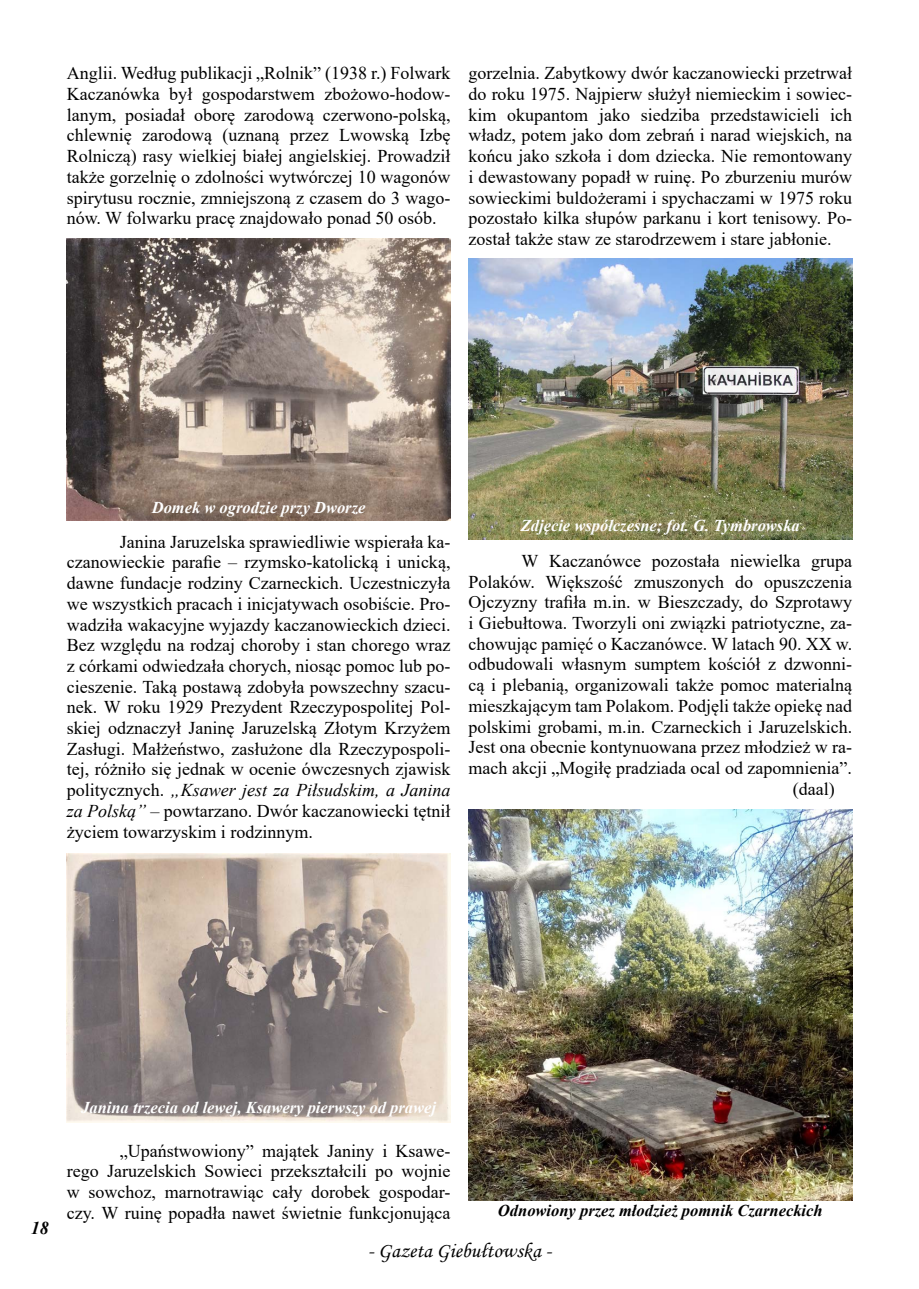
<style>
.page{position:relative;width:919px;height:1289px;background:#fff}
.page>*{position:absolute;margin:0;border:0;box-sizing:border-box;transform-origin:0 0}
.t1{font:21px "Monotype Corsiva";color:#000}
.t2{font:18px/20.7px "Times New Roman";color:#000;text-align:justify}
.t3{font:italic 700 18px "Times New Roman";color:#000}
.t4{font:italic 700 16.5px "Times New Roman";color:#fff}
.t5{font:italic 700 16.5px "Times New Roman";color:#000}
.s1{font-style:italic}
</style>
<div class="page">
<img style="left:468px;top:809px;width:384px;height:391px">
<img style="left:468px;top:258px;width:384px;height:281px">
<img style="left:67px;top:238px;width:383px;height:282px">
<img style="left:67px;top:853px;width:383px;height:269px">
<p class="t2" style="left:67px;top:62px;width:385px">Anglii. Według publikacji „Rolnik” (1938 r.) Folwark Kaczanówka był gospodarstwem zbożowo-hodow&shy;lanym, posiadał oborę zarodową czerwono-polską, chlewnię zarodową (uznaną przez Lwowską Izbę Rolniczą) rasy wielkiej białej angielskiej. Prowadził także gorzelnię o zdolności wytwórczej 10 wagonów spirytusu rocznie, zmniejszoną z czasem do 3 wago&shy;nów. W folwarku pracę znajdowało ponad 50 osób.</p>
<p class="t2" style="left:468px;top:62px;width:385px">gorzelnia. Zabytkowy dwór kaczanowiecki przetrwał do roku 1975. Najpierw służył niemieckim i sowiec&shy;kim okupantom jako siedziba przedstawicieli ich władz, potem jako dom zebrań i narad wiejskich, na końcu jako szkoła i dom dziecka. Nie remontowany i dewastowany popadł w ruinę. Po zburzeniu murów sowieckimi buldożerami i spychaczami w 1975 roku pozostało kilka słupów parkanu i kort tenisowy. Po&shy;został także staw ze starodrzewem i stare jabłonie.</p>
<p class="t4" style="left:152px;top:496px;width:215px">Domek w ogrodzie przy Dworze</p>
<p class="t2" style="left:67px;top:530px;width:385px;text-indent:53px">Janina Jaruzelska sprawiedliwie wspierała ka&shy;czanowieckie parafie – rzymsko-katolicką i unicką, dawne fundacje rodziny Czarneckich. Uczestniczyła we wszystkich pracach i inicjatywach osobiście. Pro&shy;wadziła wakacyjne wyjazdy kaczanowieckich dzieci.<br>Bez względu na rodzaj choroby i stan chorego wraz z córkami odwiedzała chorych, niosąc pomoc lub po&shy;cieszenie. Taką postawą zdobyła powszechny szacu&shy;nek. W roku 1929 Prezydent Rzeczypospolitej Pol&shy;skiej odznaczył Janinę Jaruzelską Złotym Krzyżem Zasługi. Małżeństwo, zasłużone dla Rzeczypospoli&shy;tej, różniło się jednak w ocenie ówczesnych zjawisk politycznych. <span class="s1">„Ksawer jest za Piłsudskim, a Janina za Polską”</span> – powtarzano. Dwór kaczanowiecki tętnił życiem towarzyskim i rodzinnym.</p>
<p class="t4" style="left:520px;top:514px;width:280px">Zdjęcie współczesne; fot. G. Tymbrowska</p>
<p class="t2" style="left:468px;top:550px;width:385px;text-indent:53px">W Kaczanówce pozostała niewielka grupa Polaków. Większość zmuszonych do opuszczenia Ojczyzny trafiła m.in. w Bieszczady, do Szprotawy i Giebułtowa. Tworzyli oni związki patriotyczne, za&shy;chowując pamięć o Kaczanówce. W latach 90. XX w. odbudowali własnym sumptem kościół z dzwonni&shy;cą i plebanią, organizowali także pomoc materialną mieszkającym tam Polakom. Podjęli także opiekę nad polskimi grobami, m.in. Czarneckich i Jaruzelskich.<br>Jest ona obecnie kontynuowana przez młodzież w ra&shy;mach akcji „Mogiłę pradziada ocal od zapomnienia”.</p>
<p class="t2" style="left:792px;top:777px;width:43px">(daal)</p>
<p class="t3" style="left:31px;top:1215px;width:19px">18</p>
<p class="t4" style="left:81px;top:1095px;width:356px">Janina trzecia od lewej, Ksawery pierwszy od prawej</p>
<p class="t2" style="left:67px;top:1139px;width:385px;text-indent:53px">„Upaństwowiony” majątek Janiny i Ksawe&shy;rego Jaruzelskich Sowieci przekształcili po wojnie w sowchoz, marnotrawiąc cały dorobek gospodar&shy;czy. W ruinę popadła nawet świetnie funkcjonująca</p>
<p class="t5" style="left:498px;top:1198px;width:326px">Odnowiony przez młodzież pomnik Czarneckich</p>
<p class="t1" style="left:367px;top:1238px;width:185px">- Gazeta Giebułtowska -</p>
</div>
